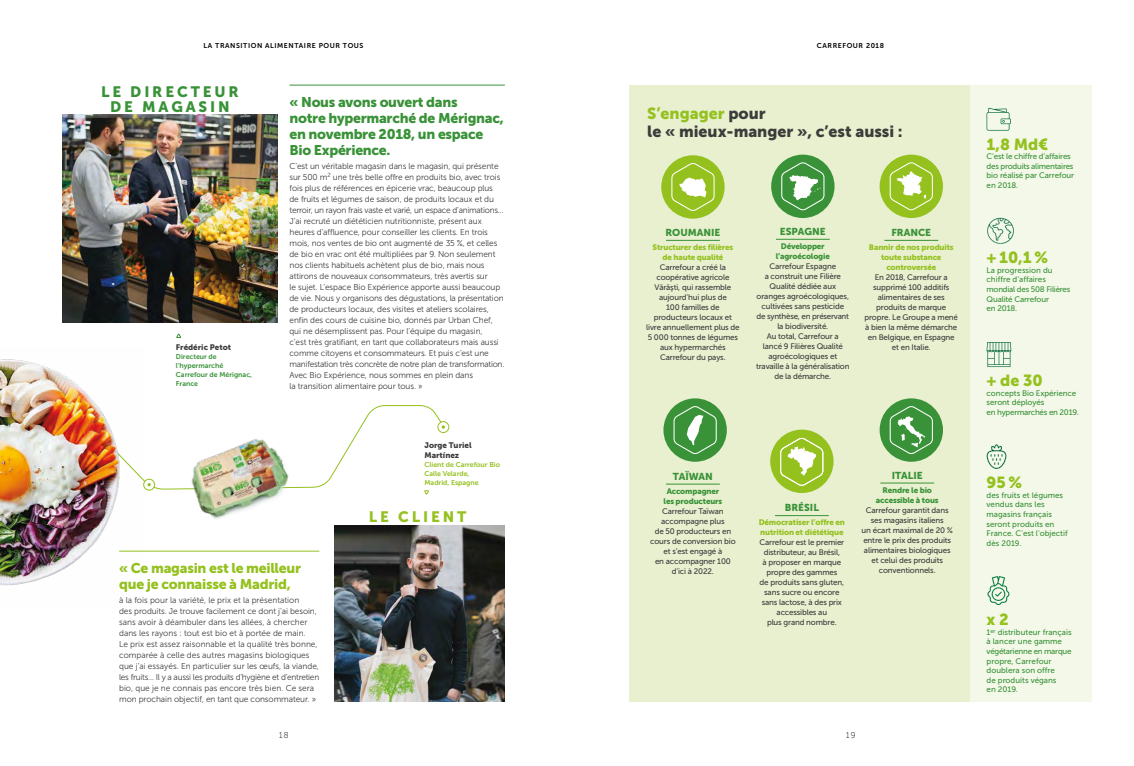
<style>
.page{position:relative;width:1134px;height:766px;background:#fff}
.page>*{position:absolute;margin:0;border:0;box-sizing:border-box;transform-origin:0 0}
.t1{font:16px/18px "Museo Sans 900";color:#3c3c3b}
.t2{font:16px "Museo Sans 900";color:#95c11f}
.t3{font:15px/15px "Museo Sans 900";letter-spacing:.19em;color:#399238;text-align:center}
.t4{font:15px "Museo Sans 900";letter-spacing:.19em;color:#95c11f}
.t5{font:14px/16px "Museo Sans 900";letter-spacing:-.02em;color:#399238}
.t6{font:14px/16px "Museo Sans 900";letter-spacing:-.02em;color:#95c11f}
.t7{font:10px "Museo Sans 900";color:#399238}
.t8{font:8.5px/11px "Museo Sans 300";letter-spacing:-.01em;color:#3c3c3b}
.t9{font:8.5px "Museo Sans 100";color:#000}
.t10{font:8px/10px "Museo Sans 500";letter-spacing:-.02em;color:#3c3c3b;text-align:center}
.t11{font:8px/9.6px "Museo Sans 500";letter-spacing:-.005em;color:#399238}
.t12{font:8px/10px "Museo Sans 900";letter-spacing:-.02em;color:#95c11f;text-align:center}
.t13{font:8px/10px "Museo Sans 900";letter-spacing:-.02em;color:#399238;text-align:center}
.t14{font:8px/10px "Museo Sans 900";color:#3c3c3b}
.t15{font:7px/9px "Museo Sans 700";color:#399238}
.t16{font:7px/9px "Museo Sans 700";color:#95c11f}
.t17{font:7px "Museo Sans 700";letter-spacing:.08em;color:#000}
.s1{color:#95c11f}
</style>
<div class="page">
<img style="left:334px;top:525px;width:170px;height:176px">
<img style="left:62px;top:118px;width:215px;height:205px">
<div style="left:438px;top:421px;width:11px;height:11px;border:1px solid #95c11f;border-radius:50%"></div>
<hr style="left:119px;top:550px;width:200px;height:1px;background:#95c11f">
<svg style="left:176px;top:333px;width:5px;height:5px"></svg>
<hr style="left:289px;top:85px;width:216px;height:1px;background:#399238">
<img style="left:195px;top:494px;width:85px;height:25px">
<img style="left:0;top:359px;width:143px;height:227px">
<div style="left:629px;top:85px;width:399px;height:616px;background:#e8f0d0"></div>
<div style="left:969px;top:85px;width:122px;height:616px;background:#f4f8e9"></div>
<svg style="left:986px;top:108px;width:25px;height:22px"></svg>
<svg style="left:987px;top:218px;width:27px;height:26px"></svg>
<svg style="left:986px;top:342px;width:25px;height:25px"></svg>
<svg style="left:986px;top:444px;width:20px;height:25px"></svg>
<svg style="left:987px;top:576px;width:23px;height:29px"></svg>
<div style="left:661px;top:155px;width:64px;height:63px;background:#95c11f;border-radius:50%"></div>
<div style="left:880px;top:154px;width:63px;height:64px;background:#95c11f;border-radius:50%"></div>
<svg style="left:889px;top:161px;width:44px;height:50px"></svg>
<svg style="left:671px;top:162px;width:44px;height:50px"></svg>
<hr style="left:666px;top:240px;width:54px;height:1px;background:#399238">
<div style="left:771px;top:154px;width:63px;height:64px;background:#399238;border-radius:50%"></div>
<svg style="left:781px;top:161px;width:44px;height:50px"></svg>
<hr style="left:776px;top:239px;width:54px;height:1px;background:#399238">
<div style="left:770px;top:429px;width:63px;height:64px;background:#95c11f;border-radius:50%"></div>
<svg style="left:780px;top:436px;width:44px;height:51px"></svg>
<hr style="left:775px;top:515px;width:54px;height:1px;background:#399238">
<hr style="left:884px;top:240px;width:54px;height:1px;background:#399238">
<div style="left:880px;top:398px;width:63px;height:63px;background:#399238;border-radius:50%"></div>
<svg style="left:889px;top:405px;width:44px;height:50px"></svg>
<hr style="left:880px;top:482px;width:54px;height:1px;background:#399238">
<img style="left:106px;top:405px;width:339px;height:89px">
<div style="left:663px;top:398px;width:64px;height:63px;background:#399238;border-radius:50%"></div>
<hr style="left:666px;top:483px;width:54px;height:1px;background:#399238">
<svg style="left:673px;top:405px;width:44px;height:50px"></svg>
<svg style="left:62px;top:114px;width:215px;height:4px"></svg>
<p class="t17" style="left:203px;top:41px;width:162px">LA TRANSITION ALIMENTAIRE POUR TOUS</p>
<p class="t17" style="left:817px;top:41px;width:69px">CARREFOUR 2018</p>
<h2 class="t3" style="left:101px;top:84px;width:139px">LE DIRECTEUR<br>DE MAGASIN</h2>
<p class="t14" style="left:176px;top:342px;width:57px">Frédéric Petot</p>
<p class="t15" style="left:176px;top:352px;width:78px">Directeur de l’hypermarché<br>Carrefour de Mérignac,<br>France</p>
<h3 class="t5" style="left:289px;top:94px;width:216px">« Nous avons ouvert dans<br>notre hypermarché de Mérignac, en novembre 2018, un espace<br>Bio Expérience.</h3>
<p class="t8" style="left:289px;top:160px;width:216px">C’est un véritable magasin dans le magasin, qui présente sur 500 m<sup>2</sup> une très belle offre en produits bio, avec trois fois plus de références en épicerie vrac, beaucoup plus de fruits et légumes de saison, de produits locaux et du terroir, un rayon frais vaste et varié, un espace d’animations… J’ai recruté un diététicien nutritionniste, présent aux heures d’affluence, pour conseiller les clients. En trois mois, nos ventes de bio ont augmenté de 35 %, et celles de bio en vrac ont été multipliées par 9. Non seulement nos clients habituels achètent plus de bio, mais nous attirons de nouveaux consommateurs, très avertis sur<br>le sujet. L’espace Bio Expérience apporte aussi beaucoup de vie. Nous y organisons des dégustations, la présentation de producteurs locaux, des visites et ateliers scolaires, enfin des cours de cuisine bio, donnés par Urban Chef, qui ne désemplissent pas. Pour l’équipe du magasin,<br>c’est très gratifiant, en tant que collaborateurs mais aussi comme citoyens et consommateurs. Et puis c’est une manifestation très concrète de notre plan de transformation.<br>Avec Bio Expérience, nous sommes en plein dans<br>la transition alimentaire pour tous. »</p>
<p class="t14" style="left:424px;top:440px;width:49px">Jorge Turiel<br>Martínez</p>
<p class="t16" style="left:424px;top:460px;width:77px">Client de Carrefour Bio<br>Calle Velarde,<br>Madrid, Espagne</p>
<h2 class="t4" style="left:369px;top:508px;width:99px">LE CLIENT</h2>
<h3 class="t6" style="left:119px;top:559px;width:183px">« Ce magasin est le meilleur que je connaisse à Madrid,</h3>
<p class="t8" style="left:119px;top:594px;width:202px">à la fois pour la variété, le prix et la présentation<br>des produits. Je trouve facilement ce dont j’ai besoin, sans avoir à déambuler dans les allées, à chercher dans les rayons : tout est bio et à portée de main.<br>Le prix est assez raisonnable et la qualité très bonne, comparée à celle des autres magasins biologiques que j’ai essayés. En particulier sur les œufs, la viande, les fruits… Il y a aussi les produits d’hygiène et d’entretien bio, que je ne connais pas encore très bien. Ce sera mon prochain objectif, en tant que consommateur. »</p>
<h1 class="t1" style="left:647px;top:104px;width:257px"><span class="s1">S’engager</span> pour<br>le « mieux-manger », c’est aussi :</h1>
<p class="t7" style="left:665px;top:226px;width:57px">ROUMANIE</p>
<p class="t12" style="left:652px;top:242px;width:82px">Structurer des filières de haute qualité</p>
<p class="t10" style="left:646px;top:262px;width:95px">Carrefour a créé la coopérative agricole<br>Vărăşti, qui rassemble aujourd’hui plus de<br>100 familles de producteurs locaux et livre annuellement plus de<br>5 000 tonnes de légumes aux hypermarchés<br>Carrefour du pays.</p>
<p class="t7" style="left:780px;top:225px;width:47px">ESPAGNE</p>
<p class="t13" style="left:776px;top:241px;width:56px">Développer l’agroécologie</p>
<p class="t10" style="left:756px;top:261px;width:95px">Carrefour Espagne<br>a construit une Filière<br>Qualité dédiée aux oranges agroécologiques, cultivées sans pesticide de synthèse, en préservant la biodiversité.<br>Au total, Carrefour a<br>lancé 9 Filières Qualité agroécologiques et travaille à la généralisation de la démarche.</p>
<p class="t7" style="left:891px;top:226px;width:41px">FRANCE</p>
<p class="t12" style="left:869px;top:242px;width:86px">Bannir de nos produits toute substance controversée</p>
<p class="t10" style="left:864px;top:272px;width:95px">En 2018, Carrefour a supprimé 100 additifs alimentaires de ses produits de marque propre. Le Groupe a mené à bien la même démarche en Belgique, en Espagne et en Italie.</p>
<p class="t7" style="left:673px;top:470px;width:41px">TAÏWAN</p>
<p class="t13" style="left:664px;top:486px;width:60px">Accompagner les producteurs</p>
<p class="t10" style="left:650px;top:506px;width:87px">Carrefour Taïwan accompagne plus<br>de 50 producteurs en cours de conversion bio et s’est engagé à<br>en accompagner 100 d’ici à 2022.</p>
<p class="t7" style="left:785px;top:501px;width:36px">BRÉSIL</p>
<p class="t12" style="left:759px;top:517px;width:88px;text-align:left">Démocratiser l’offre en nutrition et diététique</p>
<p class="t10" style="left:759px;top:537px;width:86px">Carrefour est le premier distributeur, au Brésil,<br>à proposer en marque propre des gammes<br>de produits sans gluten, sans sucre ou encore sans lactose, à des prix accessibles au<br>plus grand nombre.</p>
<p class="t7" style="left:892px;top:469px;width:32px">ITALIE</p>
<p class="t13" style="left:876px;top:485px;width:64px">Rendre le bio accessible à tous</p>
<p class="t10" style="left:862px;top:505px;width:93px">Carrefour garantit dans ses magasins italiens<br>un écart maximal de 20 % entre le prix des produits alimentaires biologiques et celui des produits conventionnels.</p>
<p class="t9" style="left:278px;top:730px;width:12px">18</p>
<p class="t9" style="left:845px;top:730px;width:12px">19</p>
<h1 class="t2" style="left:986px;top:135px;width:63px">1,8 Md€</h1>
<p class="t11" style="left:986px;top:152px;width:89px">C’est le chiffre d’affaires des produits alimentaires bio réalisé par Carrefour en 2018.</p>
<h1 class="t2" style="left:986px;top:248px;width:63px">+ 10,1 %</h1>
<p class="t11" style="left:986px;top:265px;width:85px">La progression du chiffre d’affaires mondial des 508 Filières<br>Qualité Carrefour<br>en 2018.</p>
<h1 class="t2" style="left:986px;top:371px;width:58px">+ de 30</h1>
<p class="t11" style="left:986px;top:388px;width:94px">concepts Bio Expérience seront déployés<br>en hypermarchés en 2019.</p>
<h1 class="t2" style="left:986px;top:473px;width:37px">95%</h1>
<p class="t11" style="left:986px;top:490px;width:83px">des fruits et légumes vendus dans les magasins français seront produits en<br>France. C'est l'objectif dès 2019.</p>
<h1 class="t2" style="left:986px;top:610px;width:24px">x 2</h1>
<p class="t11" style="left:986px;top:627px;width:87px">1<sup>er</sup> distributeur français à lancer une gamme végétarienne en marque propre, Carrefour doublera son offre<br>de produits végans<br>en 2019.</p>
</div>
